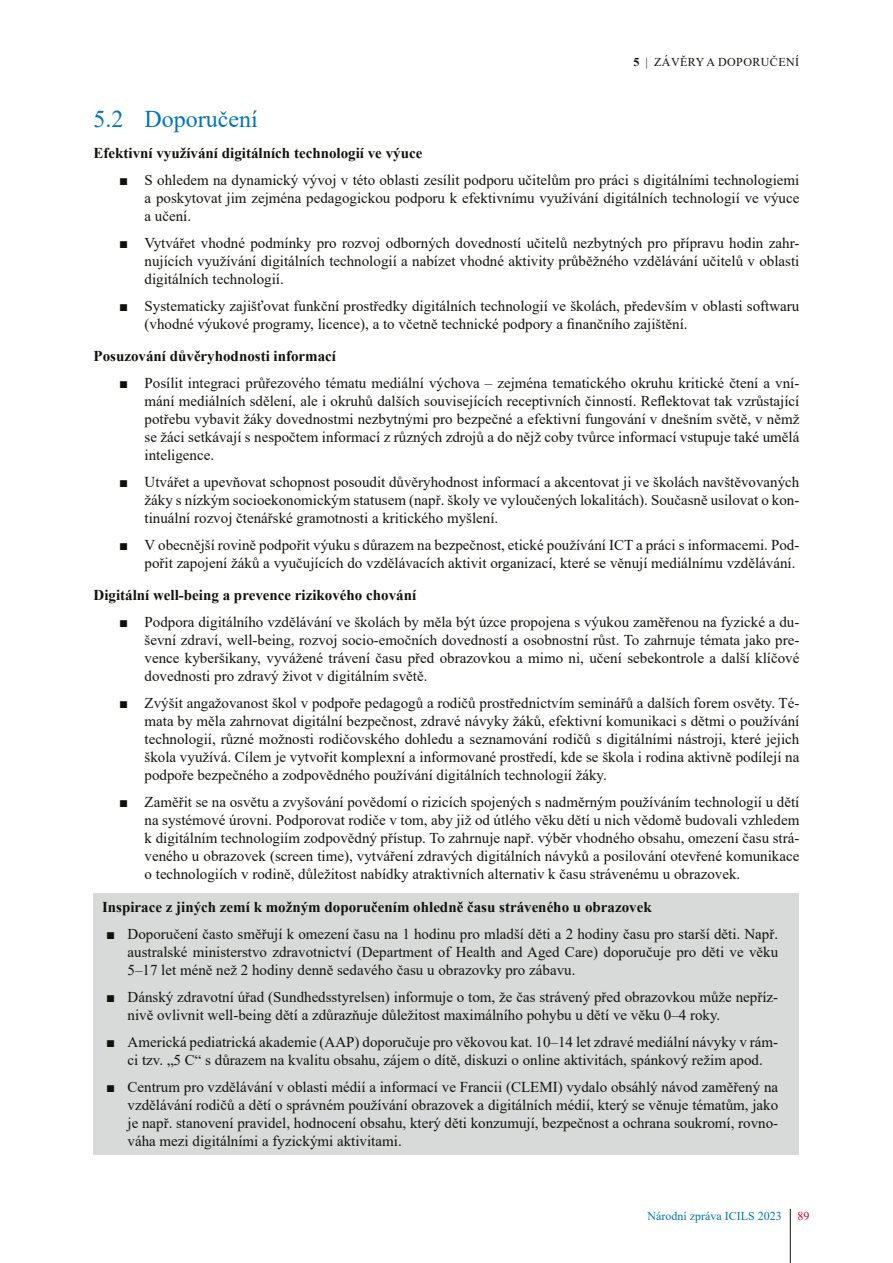
<style>
.page{position:relative;width:893px;height:1263px;background:#fff}
.page>*{position:absolute;margin:0;border:0;box-sizing:border-box;transform-origin:0 0}
.t1{font:24px "Times New Roman";color:#0075bb}
.t2{font:15px/18px "Times New Roman";color:#12120d;text-align:justify}
.Tučný_podnadpis_černý{font:700 15px "Times New Roman";color:#12120d}
.t3{font:12px "Times New Roman";color:#0075bb}
.t4{font:12px "Times New Roman";color:#12120d}
.t5{font:12px "Times New Roman";color:#df0028}
.s1{font-weight:700}
</style>
<div class="page">
<hr style="left:790px;top:1209px;width:1px;height:54px;background:#12120d">
<div style="left:94px;top:893px;width:705px;height:262px;background:#d8dada"></div>
<p class="t4" style="left:634px;top:53px;width:37px"><span class="s1">5</span>|Závěrya</p>
<p class="t4" style="left:718px;top:53px;width:10px">doporučení</p>
<p class="t1" style="left:94px;top:102px;width:166px">5.2 Doporučení</p>
<p class="Tučný_podnadpis_černý" style="left:94px;top:143px;width:330px">Efektivní využívání digitálních technologií ve výuce</p>
<p class="t2" style="left:145px;top:171px;width:656px;text-indent:-26px">■ S ohledem na dynamický vývoj v této oblasti zesílit podporu učitelům pro práci s digitálními technologiemi a poskytovat jim zejména pedagogickou podporu k efektivnímu využívání digitálních technologií ve výuce a učení.</p>
<p class="t2" style="left:145px;top:234px;width:656px;text-indent:-26px">■ Vytvářet vhodné podmínky pro rozvoj odborných dovedností učitelů nezbytných pro přípravu hodin zahr‑ nujících využívání digitálních technologií a nabízet vhodné aktivity průběžného vzdělávání učitelů v oblasti digitálních technologií.</p>
<p class="t2" style="left:145px;top:297px;width:656px;text-indent:-26px">■ Systematicky zajišťovat funkční prostředky digitálních technologií ve školách, především v oblasti softwaru (vhodné výukové programy, licence), a to včetně technické podpory a finančního zajištění.</p>
<p class="Tučný_podnadpis_černý" style="left:94px;top:345px;width:244px">Posuzování důvěryhodnosti informací</p>
<p class="t2" style="left:145px;top:373px;width:656px;text-indent:-26px">■ Posílit integraci průřezového tématu mediální výchova – zejména tematického okruhu kritické čtení a vní‑ mání mediálních sdělení, ale i okruhů dalších souvisejících receptivních činností. Reflektovat tak vzrůstající potřebu vybavit žáky dovednostmi nezbytnými pro bezpečné a efektivní fungování v dnešním světě, v němž se žáci setkávají s nespočtem informací z různých zdrojů a do nějž coby tvůrce informací vstupuje také umělá inteligence.</p>
<p class="t2" style="left:145px;top:472px;width:656px;text-indent:-26px">■ Utvářet a upevňovat schopnost posoudit důvěryhodnost informací a akcentovat ji ve školách navštěvovaných žáky s nízkým socioekonomickým statusem (např. školy ve vyloučených lokalitách). Současně usilovat o kon‑ tinuální rozvoj čtenářské gramotnosti a kritického myšlení.</p>
<p class="t2" style="left:119px;top:535px;width:682px;text-align:right">■ V obecnější rovině podpořit výuku s důrazem na bezpečnost, etické používání ICT a práci s informacemi. Pod‑ pořit zapojení žáků a vyučujících do vzdělávacích aktivit organizací, které se věnují mediálnímu vzdělávání.</p>
<p class="Tučný_podnadpis_černý" style="left:94px;top:584px;width:324px">Digitální well-being a prevence rizikového chování</p>
<p class="t2" style="left:145px;top:612px;width:656px;text-indent:-26px">■ Podpora digitálního vzdělávání ve školách by měla být úzce propojena s výukou zaměřenou na fyzické a du‑ ševní zdraví, well-being, rozvoj socio-emočních dovedností a osobnostní růst. To zahrnuje témata jako pre‑ vence kyberšikany, vyvážené trávení času před obrazovkou a mimo ni, učení sebekontrole a další klíčové dovednosti pro zdravý život v digitálním světě.</p>
<p class="t2" style="left:145px;top:693px;width:656px;text-indent:-26px">■ Zvýšit angažovanost škol v podpoře pedagogů a rodičů prostřednictvím seminářů a dalších forem osvěty. Té‑ mata by měla zahrnovat digitální bezpečnost, zdravé návyky žáků, efektivní komunikaci s dětmi o používání technologií, různé možnosti rodičovského dohledu a seznamování rodičů s digitálními nástroji, které jejich škola využívá. Cílem je vytvořit komplexní a informované prostředí, kde se škola i rodina aktivně podílejí na podpoře bezpečného a zodpovědného používání digitálních technologií žáky.</p>
<p class="t2" style="left:145px;top:792px;width:656px;text-indent:-26px">■ Zaměřit se na osvětu a zvyšování povědomí o rizicích spojených s nadměrným používáním technologií u dětí na systémové úrovni. Podporovat rodiče v tom, aby již od útlého věku dětí u nich vědomě budovali vzhledem k digitálním technologiím zodpovědný přístup. To zahrnuje např. výběr vhodného obsahu, omezení času strá‑ veného u obrazovek (screen time), vytváření zdravých digitálních návyků a posilování otevřené komunikace o technologiích v rodině, důležitost nabídky atraktivních alternativ k času strávenému u obrazovek.</p>
<p class="Tučný_podnadpis_černý" style="left:102px;top:896px;width:551px">Inspirace z jiných zemí k možným doporučením ohledně času stráveného u obrazovek</p>
<p class="t2" style="left:128px;top:925px;width:652px;text-indent:-21px">■ Doporučení často směřují k omezení času na 1 hodinu pro mladší děti a 2 hodiny času pro starší děti. Např. australské ministerstvo zdravotnictví (Department of Health and Aged Care) doporučuje pro děti ve věku 5–17 let méně než 2 hodiny denně sedavého času u obrazovky pro zábavu.</p>
<p class="t2" style="left:128px;top:988px;width:652px;text-indent:-21px">■ Dánský zdravotní úřad (Sundhedsstyrelsen) informuje o tom, že čas strávený před obrazovkou může nepříz‑ nivě ovlivnit well-being dětí a zdůrazňuje důležitost maximálního pohybu u dětí ve věku 0–4 roky.</p>
<p class="t2" style="left:106px;top:1033px;width:673px;text-align:center">■ Americká pediatrická akademie (AAP) doporučuje pro věkovou kat. 10–14 let zdravé mediální návyky v rám‑ ci tzv. „5 C“ s důrazem na kvalitu obsahu, zájem o dítě, diskuzi o online aktivitách, spánkový režim apod.</p>
<p class="t2" style="left:128px;top:1078px;width:652px;text-indent:-21px">■ Centrum pro vzdělávání v oblasti médií a informací ve Francii (CLEMI) vydalo obsáhlý návod zaměřený na vzdělávání rodičů a dětí o správném používání obrazovek a digitálních médií, který se věnuje tématům, jako je např. stanovení pravidel, hodnocení obsahu, který děti konzumují, bezpečnost a ochrana soukromí, rovno‑ váha mezi digitálními a fyzickými aktivitami.</p>
<p class="t3" style="left:647px;top:1207px;width:136px">Národní zpráva ICILS 2023</p>
<p class="t5" style="left:798px;top:1207px;width:13px">89</p>
</div>
